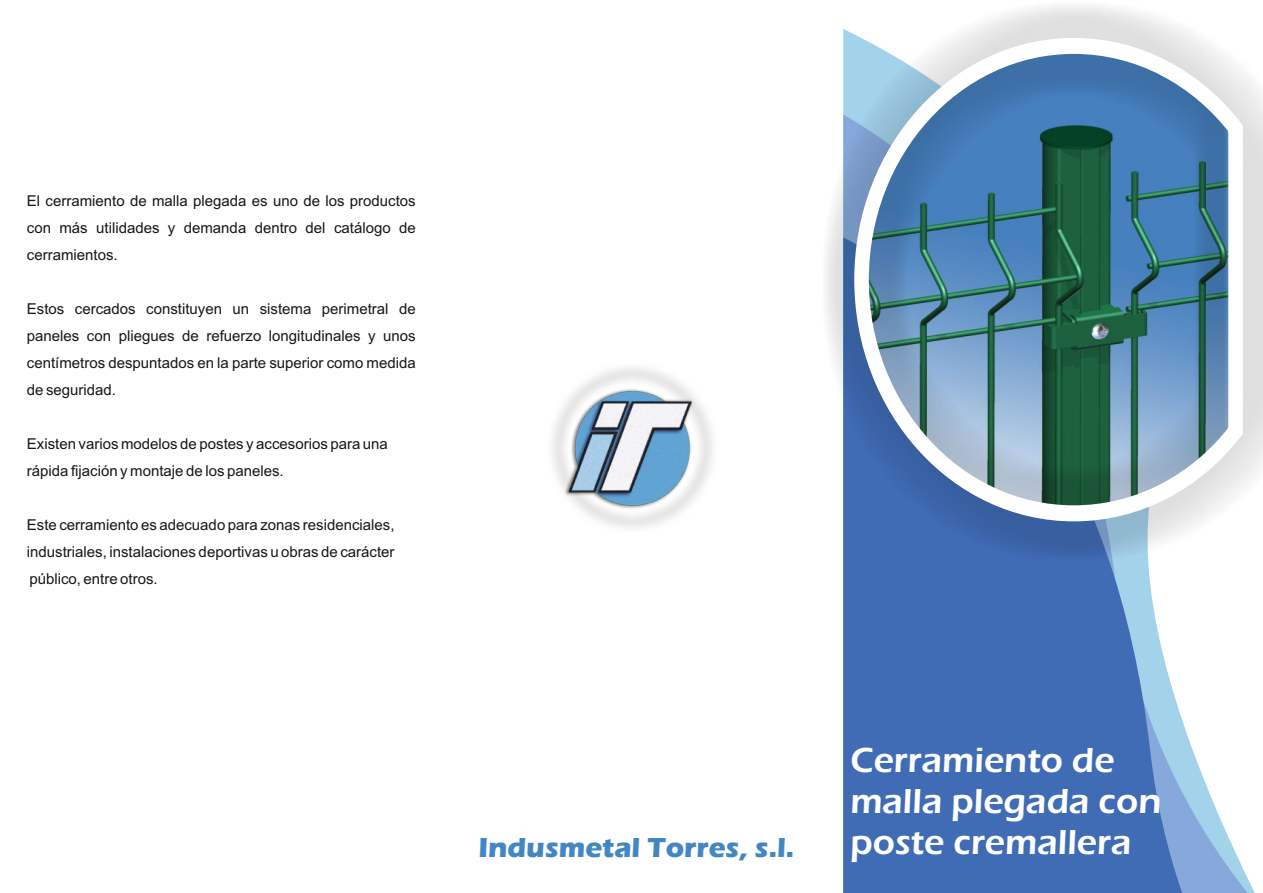
<style>
.page{position:relative;width:1263px;height:893px;background:#fff}
.page>*{position:absolute;margin:0;border:0;box-sizing:border-box;transform-origin:0 0}
.t1{font:600 36px/41px "Eras ITC";color:#fff}
.t2{font:700 28.5px "Eras ITC";color:#4287c4}
.t3{font:15px/27px "Arial";color:#151616;text-align:justify}
</style>
<div class="page">
<svg style="left:1183px;top:723px;width:66px;height:170px"></svg>
<svg style="left:843px;top:561px;width:340px;height:332px;background:#4c77bb"></svg>
<img style="left:552px;top:367px;width:161px;height:161px">
<svg style="left:825px;top:5px;width:438px;height:556px"></svg>
<svg style="left:847px;top:30px;width:409px;height:499px;background:#7299b1"></svg>
<p class="t3" style="left:27px;top:188px;width:390px">El cerramiento de malla plegada es uno de los productos con más utilidades y demanda dentro del catálogo de cerramientos.</p>
<p class="t3" style="left:27px;top:296px;width:390px">Estos cercados constituyen un sistema perimetral de paneles con pliegues de refuerzo longitudinales y unos centímetros despuntados en la parte superior como medida de seguridad.</p>
<p class="t3" style="left:27px;top:431px;width:363px">Existen varios modelos de postes y accesorios para una rápida fijación y montaje de los paneles.</p>
<p class="t3" style="left:27px;top:512px;width:369px">Este cerramiento es adecuado para zonas residenciales, industriales, instalaciones deportivas u obras de carácter público, entre otros.</p>
<h2 class="t2" style="left:478px;top:837px;width:317px">Indusmetal Torres, s.l.</h2>
<h1 class="t1" style="left:850px;top:743px;width:313px">Cerramiento de malla plegada con poste cremallera</h1>
</div>
